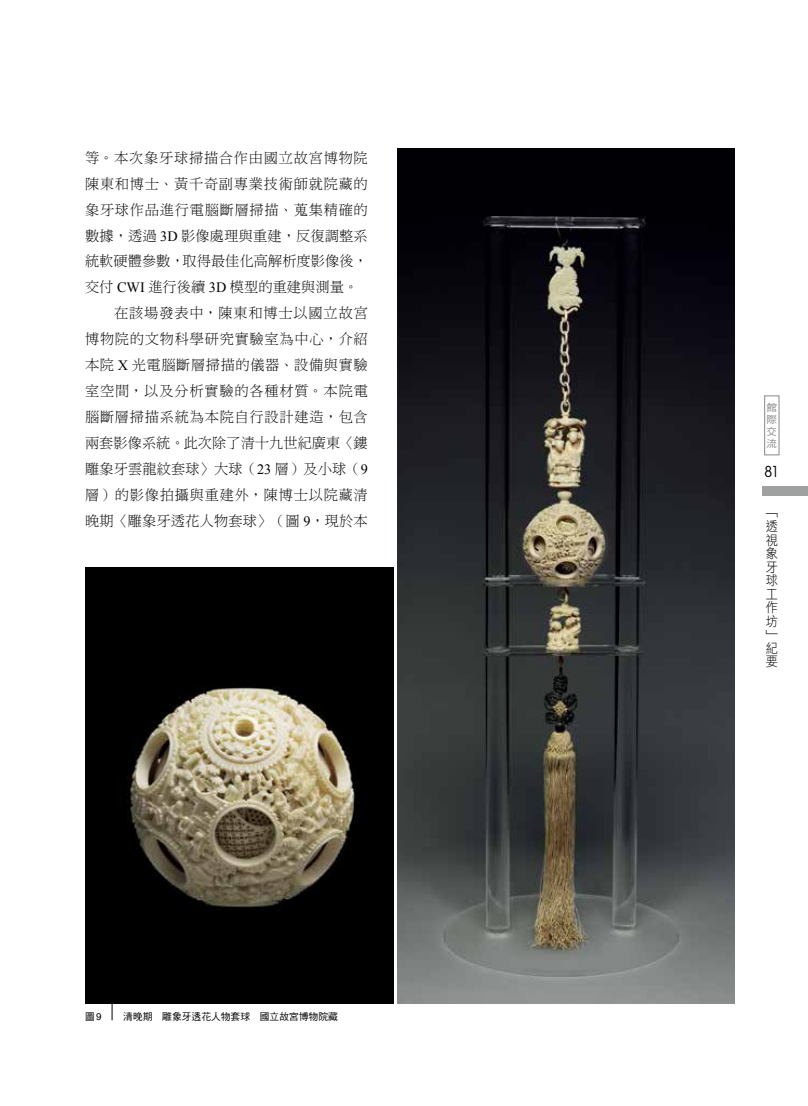
<style>
.page{position:relative;width:808px;height:1106px;background:#fff}
.page>*{position:absolute;margin:0;border:0;box-sizing:border-box;transform-origin:0 0}
.t1{font:condensed 15px "ITC Avant Garde Std";color:#000}
.t2{font:14.25px/26px "DF Ming Std W3";letter-spacing:.05em;color:#000}
.t3{font:13.5px/13.5px "DF Hei Std W3";color:#000;text-align:justify;scale:.9 1}
.t4{font:10.05px/12px "DF Hei Std W5";color:#898989;text-align:justify;scale:1.05 1}
.t5{font:9.75px "DF Hei Std W5";color:#000}
.s1{font-family:"Times New Roman"}
.s2{font-family:"Helvetica"}
</style>
<div class="page">
<div style="left:762px;top:487px;width:46px;height:9px;background:#9fa0a0"></div>
<div style="left:764px;top:395px;width:15px;height:60px;border:1px solid #898989"></div>
<hr style="left:112px;top:923px;width:1px;height:97px;background:#000">
<img style="left:85px;top:567px;width:308px;height:436px">
<img style="left:398px;top:149px;width:336px;height:854px">
<p class="t2" style="left:85px;top:144px;width:284px">等。本次象牙球掃描合作由國立故宮博物院陳東和博士、黃千奇副專業技術師就院藏的象牙球作品進行電腦斷層掃描、蒐集精確的數據，透過 <span class="s1">3D</span> 影像處理與重建，反復調整系統軟硬體參數，取得最佳化高解析度影像後，交付 <span class="s1">CWI</span> 進行後續 <span class="s1">3D</span> 模型的重建與測量。　　在該場發表中，陳東和博士以國立故宮博物院的文物科學研究實驗室為中心，介紹本院 <span class="s1">X</span> 光電腦斷層掃描的儀器、設備與實驗室空間，以及分析實驗的各種材質。本院電腦斷層掃描系統為本院自行設計建造，包含兩套影像系統。此次除了清十九世紀廣東〈鏤雕象牙雲龍紋套球〉大球（<span class="s1">23</span> 層）及小球（<span class="s1">9</span>層）的影像拍攝與重建外，陳博士以院藏清晚期〈雕象牙透花人物套球〉（圖 <span class="s1">9</span>，現於本</p>
<p class="t5" style="left:85px;top:1011px;width:18px">圖<span class="s2">9</span></p>
<p class="t5" style="left:123px;top:1011px;width:216px">清晚期　雕象牙透花人物套球　國立故宮博物院藏</p>
<p class="t4" style="left:766px;top:401px;width:11px">館際交流</p>
<p class="t1" style="left:764px;top:463px;width:16px">81</p>
<p class="t3" style="left:766px;top:506px;width:15px">﹁透視象牙球工作坊﹂紀要</p>
</div>
